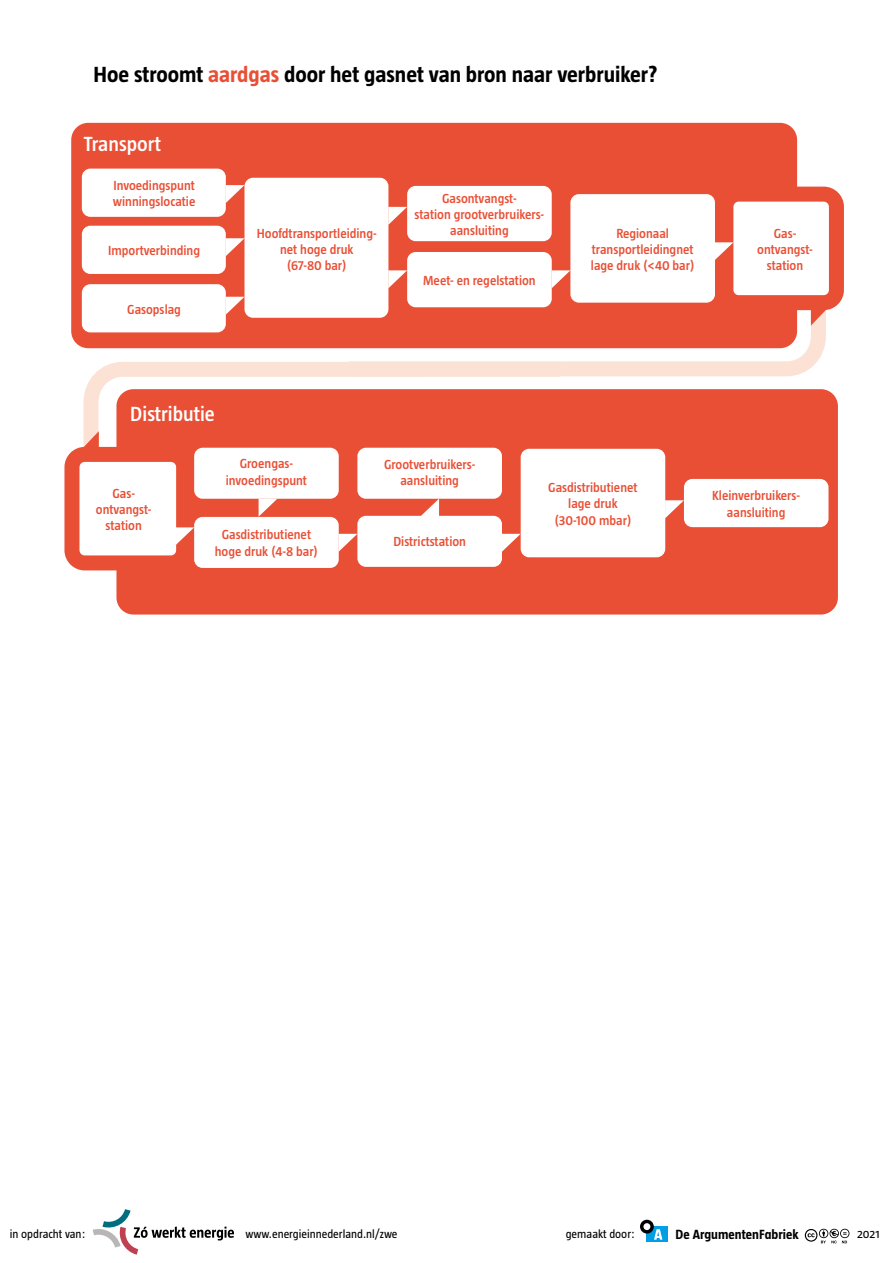
<style>
.page{position:relative;width:893px;height:1263px;background:#fff}
.page>*{position:absolute;margin:0;border:0;box-sizing:border-box;transform-origin:0 0}
.t1{font:700 22.5px "Taz";color:#000}
.t2{font:600 21px "Taz";color:#fff}
.t3{font:700 13.65px "Tazzer";letter-spacing:.005em;color:#000}
.t4{font:600 13.5px/16.2px "Taz";color:#e94f35;text-align:center}
.t5{font:12px "Taz";color:#000}
.s1{color:#e94f35}
</style>
<div class="page">
<svg style="left:83px;top:362px;width:251px;height:85px"></svg>
<svg style="left:334px;top:310px;width:492px;height:67px"></svg>
<div style="left:116px;top:389px;width:722px;height:225px;background:#e94f35;border-radius:17px"></div>
<div style="left:71px;top:123px;width:726px;height:225px;background:#e94f35;border-radius:17px"></div>
<div style="left:82px;top:226px;width:144px;height:48px;background:#fff;border-radius:9px"></div>
<div style="left:244px;top:178px;width:144px;height:140px;background:#fff;border-radius:9px"></div>
<div style="left:82px;top:169px;width:144px;height:48px;background:#fff;border-radius:9px"></div>
<div style="left:407px;top:186px;width:145px;height:55px;background:#fff;border-radius:9px"></div>
<div style="left:570px;top:194px;width:145px;height:109px;background:#fff;border-radius:9px"></div>
<div style="left:407px;top:252px;width:145px;height:55px;background:#fff;border-radius:9px"></div>
<div style="left:684px;top:479px;width:144px;height:48px;background:#fff;border-radius:9px"></div>
<div style="left:194px;top:517px;width:145px;height:51px;background:#fff;border-radius:9px"></div>
<div style="left:521px;top:449px;width:144px;height:108px;background:#fff;border-radius:9px"></div>
<div style="left:357px;top:516px;width:145px;height:51px;background:#fff;border-radius:9px"></div>
<div style="left:357px;top:448px;width:145px;height:51px;background:#fff;border-radius:9px"></div>
<svg style="left:388px;top:270px;width:19px;height:18px"></svg>
<svg style="left:388px;top:207px;width:19px;height:18px"></svg>
<svg style="left:552px;top:270px;width:18px;height:18px"></svg>
<svg style="left:665px;top:500px;width:19px;height:18px"></svg>
<svg style="left:502px;top:534px;width:19px;height:18px"></svg>
<svg style="left:339px;top:534px;width:18px;height:18px"></svg>
<svg style="left:226px;top:238px;width:18px;height:18px"></svg>
<svg style="left:420px;top:499px;width:19px;height:17px"></svg>
<div style="left:726px;top:194px;width:110px;height:109px;background:#fff;border-radius:13px"></div>
<div style="left:718px;top:187px;width:126px;height:123px;border:15px solid #e94f35;border-radius:13px"></div>
<div style="left:72px;top:454px;width:112px;height:109px;background:#fff;border-radius:13px"></div>
<div style="left:64px;top:447px;width:127px;height:123px;border:15px solid #e94f35;border-radius:13px"></div>
<svg style="left:175px;top:527px;width:19px;height:18px"></svg>
<svg style="left:715px;top:242px;width:18px;height:18px"></svg>
<svg style="left:83px;top:431px;width:16px;height:16px"></svg>
<svg style="left:811px;top:310px;width:15px;height:16px"></svg>
<div style="left:82px;top:284px;width:144px;height:48px;background:#fff;border-radius:9px"></div>
<svg style="left:226px;top:297px;width:18px;height:18px"></svg>
<svg style="left:226px;top:185px;width:18px;height:18px"></svg>
<div style="left:194px;top:448px;width:145px;height:51px;background:#fff;border-radius:9px"></div>
<svg style="left:259px;top:499px;width:18px;height:18px"></svg>
<div style="left:647px;top:1226px;width:21px;height:16px;background:#009fe3"></div>
<svg style="left:654px;top:1229px;width:8px;height:11px"></svg>
<svg style="left:640px;top:1220px;width:14px;height:13px"></svg>
<div style="left:643px;top:1223px;width:7px;height:7px;background:#fff;border-radius:50%"></div>
<svg style="left:805px;top:1229px;width:44px;height:14px"></svg>
<svg style="left:93px;top:1209px;width:141px;height:46px"></svg>
<p class="t1" style="left:94px;top:62px;width:566px">Hoe stroomt <span class="s1">aardgas</span> door het gasnet van bron naar verbruiker?</p>
<p class="t2" style="left:84px;top:133px;width:79px">Transport</p>
<p class="t4" style="left:113px;top:177px;width:84px;text-align:left">Invoedingspunt winningslocatie</p>
<p class="t4" style="left:108px;top:242px;width:94px">Importverbinding</p>
<p class="t4" style="left:127px;top:301px;width:55px">Gasopslag</p>
<p class="t4" style="left:257px;top:225px;width:121px">Hoofdtransportleiding&shy;net hoge druk<br>(67-80 bar)</p>
<p class="t4" style="left:415px;top:190px;width:131px">Gasontvangst-<br>station grootverbruikers&shy;aansluiting</p>
<p class="t4" style="left:423px;top:272px;width:114px">Meet- en regelstation</p>
<p class="t4" style="left:591px;top:225px;width:105px">Regionaal transportleidingnet lage druk (&lt;40 bar)</p>
<p class="t4" style="left:757px;top:225px;width:57px">Gas&shy;ontvangst&shy;station</p>
<p class="t2" style="left:130px;top:402px;width:86px">Distributie</p>
<p class="t4" style="left:96px;top:485px;width:57px">Gas&shy;ontvangst&shy;station</p>
<p class="t4" style="left:226px;top:456px;width:83px">Groengas&shy;invoedingspunt</p>
<p class="t4" style="left:215px;top:527px;width:105px">Gasdistributienet hoge druk (4-8 bar)</p>
<p class="t4" style="left:384px;top:456px;width:93px">Grootverbruikers&shy;aansluiting</p>
<p class="t4" style="left:393px;top:533px;width:74px">Districtstation</p>
<p class="t4" style="left:548px;top:479px;width:91px">Gasdistributienet lage druk (30-100 mbar)</p>
<p class="t4" style="left:712px;top:487px;width:89px">Kleinverbruikers&shy;aansluiting</p>
<p class="t5" style="left:10px;top:1227px;width:77px">in opdracht van:</p>
<p class="t5" style="left:245px;top:1227px;width:154px">www.energieinnederland.nl/zwe</p>
<p class="t5" style="left:566px;top:1227px;width:71px">gemaakt door:</p>
<p class="t3" style="left:676px;top:1227px;width:124px">De ArgumentenFabriek</p>
<p class="t5" style="left:857px;top:1227px;width:24px">2021</p>
</div>
